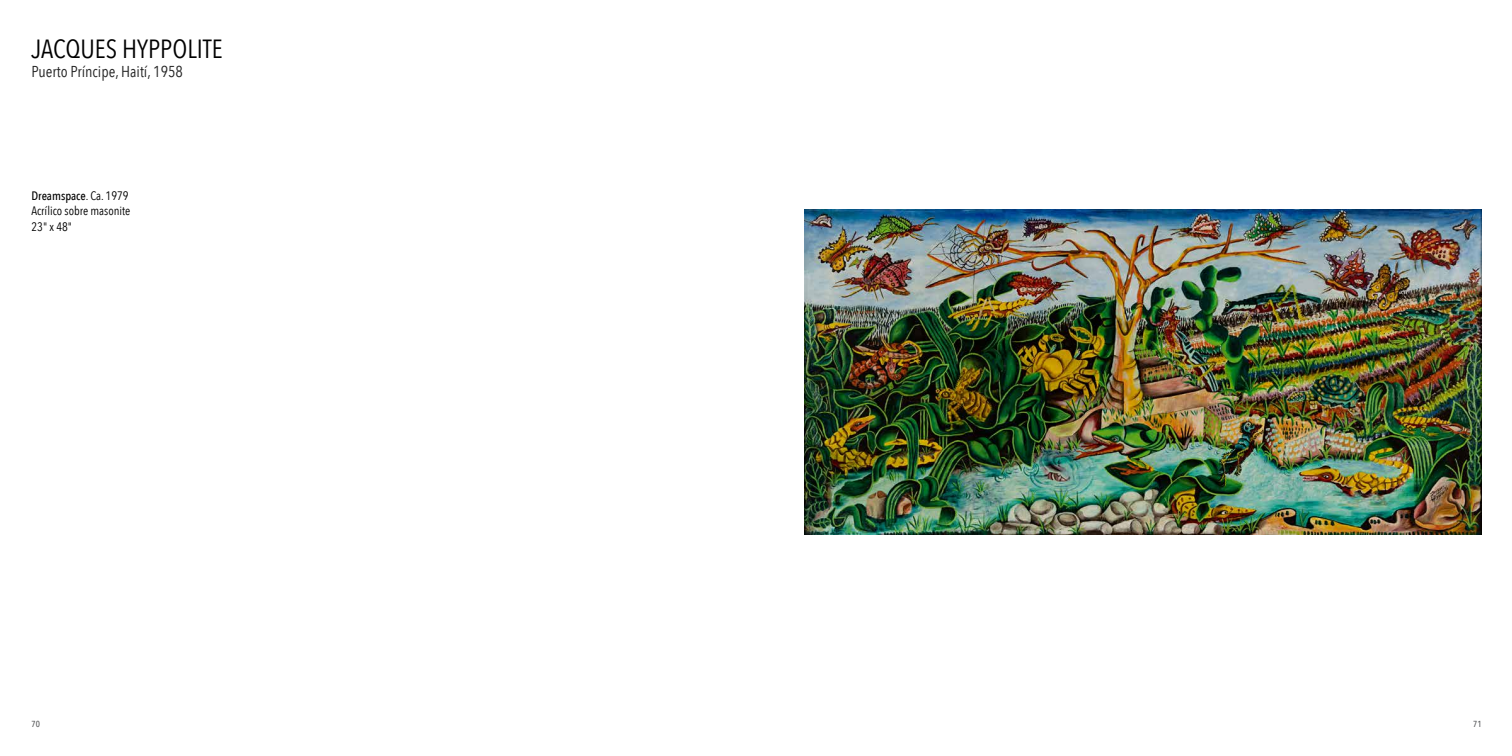
<style>
.page{position:relative;width:1512px;height:756px;background:#fff}
.page>*{position:absolute;margin:0;border:0;box-sizing:border-box;transform-origin:0 0}
.t1{font:26.25px "Avenir Next Condensed";color:#000}
.t2{font:15.75px "Avenir Next Condensed";color:#222}
.t3{font:12.25px/15.8px "Avenir Next Condensed";color:#000}
.t4{font:500 8.75px "Avenir Next Condensed";color:#58595b}
.s1{font-weight:500}
</style>
<div class="page">
<img style="left:804px;top:209px;width:678px;height:326px">
<h1 class="t1" style="left:32px;top:26px;width:193px">JACQUES HYPPOLITE</h1>
<p class="t2" style="left:32px;top:58px;width:153px">Puerto Príncipe, Haití, 1958</p>
<p class="t3" style="left:32px;top:187px;width:100px"><span class="s1">Dreamspace</span>. Ca. 1979<br>Acrílico sobre masonite<br>23" x 48"</p>
<p class="t4" style="left:32px;top:719px;width:10px">70</p>
<p class="t4" style="left:1473px;top:719px;width:10px">71</p>
</div>
